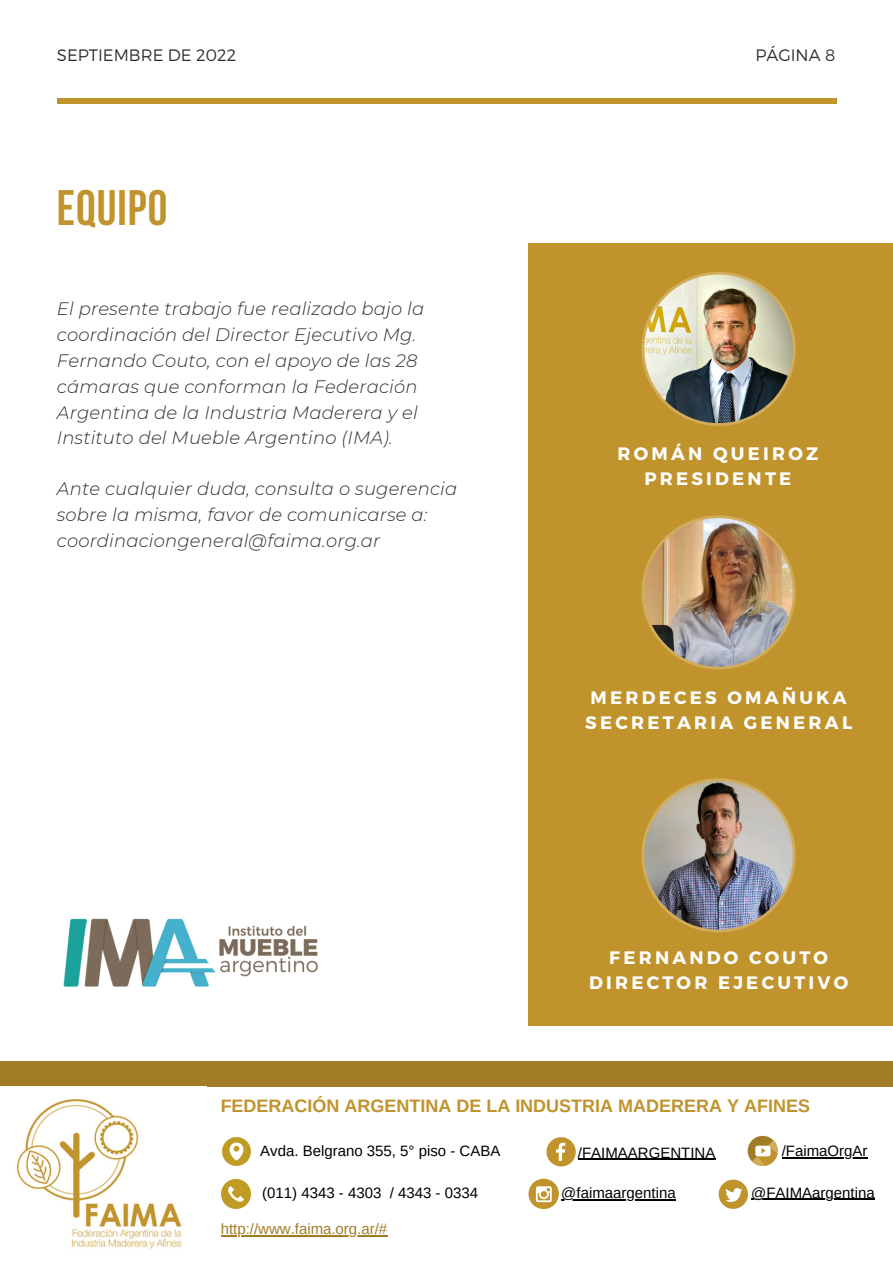
<style>
.page{position:relative;width:893px;height:1264px;background:#fff}
.page>*{position:absolute;margin:0;border:0;box-sizing:border-box;transform-origin:0 0}
.t1{font:700 49.65px "Bebas Neue";letter-spacing:.02em;color:#c0932d}
.t2{font:italic 300 18px/25.8px "Montserrat";letter-spacing:.01em;color:#303030}
.t3{font:700 18px/24.8px "Montserrat";letter-spacing:.18em;color:#fff;text-align:center}
.t4{font:700 18px "Arimo";color:#c0932d}
.t5{font:300 16.5px "Montserrat";color:#303030}
.t6{font:15px "Arimo";color:#000}
.t7{font:15px "Arimo";color:#a07c26}
</style>
<div class="page">
<div style="left:0;top:1015px;width:892px;height:71px;background:#a07c26"></div>
<div style="left:0;top:539px;width:892px;height:521px;background:#fff"></div>
<div style="left:528px;top:243px;width:364px;height:782px;background:#c0932d"></div>
<div style="left:57px;top:98px;width:779px;height:6px;background:#c0932d"></div>
<img style="left:641px;top:272px;width:154px;height:154px">
<img style="left:641px;top:515px;width:154px;height:154px">
<img style="left:641px;top:778px;width:154px;height:154px">
<svg style="left:528px;top:1178px;width:31px;height:30px"></svg>
<svg style="left:536px;top:1186px;width:15px;height:16px"></svg>
<svg style="left:546px;top:1137px;width:29px;height:29px"></svg>
<svg style="left:718px;top:1179px;width:29px;height:29px"></svg>
<svg style="left:747px;top:1135px;width:30px;height:30px"></svg>
<svg style="left:752px;top:1140px;width:26px;height:26px"></svg>
<img style="left:16px;top:1099px;width:166px;height:150px">
<img style="left:222px;top:1137px;width:29px;height:29px">
<img style="left:221px;top:1179px;width:30px;height:29px">
<img style="left:63px;top:918px;width:255px;height:69px">
<hr style="left:561px;top:1199px;width:114px;height:1px;background:#000">
<hr style="left:751px;top:1198px;width:123px;height:1px;background:#000">
<hr style="left:781px;top:1157px;width:86px;height:1px;background:#000">
<hr style="left:578px;top:1158px;width:137px;height:1px;background:#000">
<hr style="left:221px;top:1235px;width:166px;height:1px;background:#a07c26">
<p class="t5" style="left:57px;top:44px;width:181px">SEPTIEMBRE DE 2022</p>
<p class="t5" style="left:755px;top:44px;width:81px">PÁGINA 8</p>
<h1 class="t1" style="left:57px;top:188px;width:112px">EQUIPO</h1>
<p class="t2" style="left:57px;top:296px;width:369px">El presente trabajo fue realizado bajo la coordinación del Director Ejecutivo Mg.<br>Fernando Couto, con el apoyo de las 28 cámaras que conforman la Federación Argentina de la Industria Maderera y el Instituto del Mueble Argentino (IMA).</p>
<p class="t2" style="left:57px;top:475px;width:402px">Ante cualquier duda, consulta o sugerencia sobre la misma, favor de comunicarse a: coordinaciongeneral@faima.org.ar</p>
<p class="t3" style="left:617px;top:440px;width:202px">ROMÁN QUEIROZ<br>PRESIDENTE</p>
<p class="t3" style="left:585px;top:684px;width:268px;text-align:left">MERDECES OMAÑUKA<br>SECRETARIA GENERAL</p>
<p class="t3" style="left:589px;top:944px;width:261px">FERNANDO COUTO<br>DIRECTOR EJECUTIVO</p>
<p class="t4" style="left:221px;top:1095px;width:590px">FEDERACIÓN ARGENTINA DE LA INDUSTRIA MADERERA Y AFINES</p>
<p class="t6" style="left:260px;top:1142px;width:241px">Avda. Belgrano 355, 5° piso - CABA</p>
<p class="t6" style="left:262px;top:1184px;width:217px">(011) 4343 - 4303 / 4343 - 0334</p>
<p class="t7" style="left:221px;top:1220px;width:168px">http://www.faima.org.ar/#</p>
<p class="t6" style="left:578px;top:1143px;width:139px">/FAIMAARGENTINA</p>
<p class="t6" style="left:781px;top:1142px;width:87px">/FaimaOrgAr</p>
<p class="t6" style="left:561px;top:1184px;width:116px">@faimaargentina</p>
<p class="t6" style="left:751px;top:1184px;width:125px">@FAIMAargentina</p>
</div>
